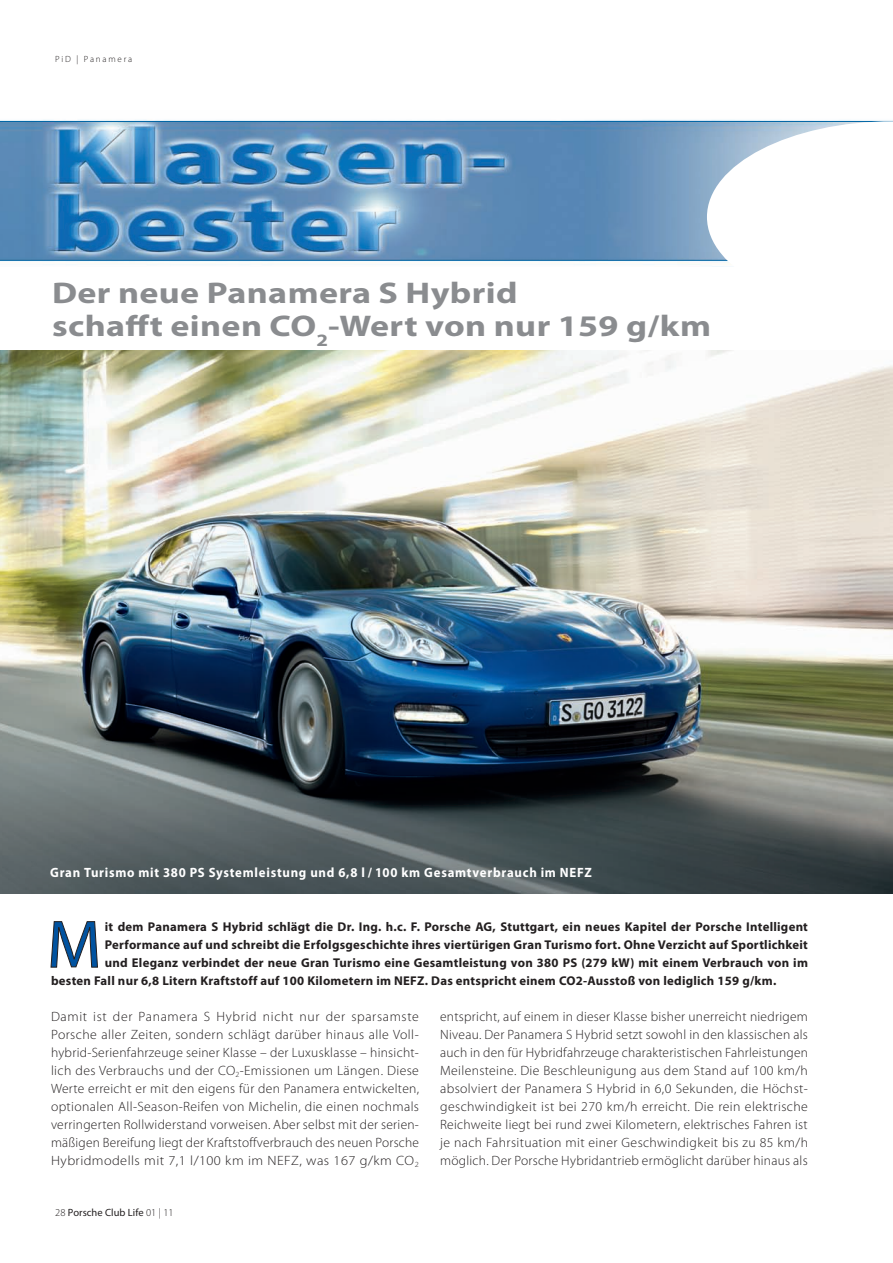
<style>
.page{position:relative;width:893px;height:1263px;background:#fff}
.page>*{position:absolute;margin:0;border:0;box-sizing:border-box;transform-origin:0 0}
.t1{font:67.5px "Myriad Pro";color:#0153a0}
.t2{font:700 30px/33px "Myriad Pro";letter-spacing:.01em;color:#8a8c8f;scale:1.2 1}
.t3{font:300 13.5px/18px "Myriad Pro";letter-spacing:.02em;color:#231f20;text-align:justify}
.t4{font:700 13.5px "Myriad Pro";letter-spacing:.06em;color:#fff;scale:.95 1}
.t5{font:700 12.75px "Myriad Pro";letter-spacing:.02em;color:#231f20}
.t6{font:10.5px "Myriad Pro";letter-spacing:.005em;color:#231f20}
.t7{font:300 9px "Myriad Pro";letter-spacing:.2em;color:#231f20}
.s1{font-weight:300}
</style>
<div class="page">
<img style="left:0;top:351px;width:893px;height:542px">
<img style="left:0;top:119px;width:893px;height:146px">
<svg style="left:0;top:121px;width:707px;height:139px;background:#5e91bd"></svg>
<svg style="left:50px;top:921px;width:48px;height:47px"></svg>
<svg style="left:707px;top:121px;width:186px;height:146px"></svg>
<p class="t7" style="left:55px;top:54px;width:79px">PiD | Panamera</p>
<h2 class="t2" style="left:52px;top:275px;width:551px">Der neue Panamera S Hybrid<br>schafft einen CO<sub>2</sub>-Wert von nur 159 g/km</h2>
<p class="t4" style="left:50px;top:864px;width:572px">Gran Turismo mit 380 PS Systemleistung und 6,8 l / 100 km Gesamtverbrauch im NEFZ</p>
<h1 class="t1" style="left:47px;top:903px;width:56px">M</h1>
<p class="t5" style="left:105px;top:918px;width:705px">it dem Panamera S Hybrid schlägt die Dr. Ing. h.c. F. Porsche AG, Stuttgart, ein neues Kapitel der Porsche Intelligent</p>
<p class="t5" style="left:105px;top:936px;width:705px">Performance auf und schreibt die Erfolgsgeschichte ihres viertürigen Gran Turismo fort. Ohne Verzicht auf Sportlichkeit</p>
<p class="t5" style="left:105px;top:954px;width:705px">und Eleganz verbindet der neue Gran Turismo eine Gesamtleistung von 380 PS (279 kW) mit einem Verbrauch von im</p>
<p class="t5" style="left:51px;top:972px;width:727px">besten Fall nur 6,8 Litern Kraftstoff auf 100 Kilometern im NEFZ. Das entspricht einem CO2-Ausstoß von lediglich 159 g/km.</p>
<p class="t3" style="left:51px;top:1007px;width:370px">Damit ist der Panamera S Hybrid nicht nur der sparsamste Porsche aller Zeiten, sondern schlägt darüber hinaus alle Voll&shy;hybrid-Serienfahrzeuge seiner Klasse – der Luxusklasse – hinsicht&shy;lich des Verbrauchs und der CO<sub>2</sub>-Emissionen um Längen. Diese Werte erreicht er mit den eigens für den Panamera entwickelten, optionalen All-Season-Reifen von Michelin, die einen nochmals verringerten Rollwiderstand vorweisen. Aber selbst mit der serien&shy;mäßigen Bereifung liegt der Kraftstoffverbrauch des neuen Porsche Hybridmodells mit 7,1 l/100 km im NEFZ, was 167 g/km CO<sub>2</sub></p>
<p class="t3" style="left:440px;top:1007px;width:369px">entspricht, auf einem in dieser Klasse bisher unerreicht niedrigem Niveau. Der Panamera S Hybrid setzt sowohl in den klassischen als auch in den für Hybridfahrzeuge charakteristischen Fahrleistungen Meilensteine. Die Beschleunigung aus dem Stand auf 100 km/h absolviert der Panamera S Hybrid in 6,0 Sekunden, die Höchst&shy;geschwindigkeit ist bei 270 km/h erreicht. Die rein elektrische Reichweite liegt bei rund zwei Kilometern, elektrisches Fahren ist je nach Fahrsituation mit einer Geschwindigkeit bis zu 85 km/h möglich. Der Porsche Hybridantrieb ermöglicht darüber hinaus als</p>
<p class="t6" style="left:55px;top:1205px;width:120px"><span class="s1">28</span> Porsche Club Life <span class="s1">01 | 11</span></p>
</div>
